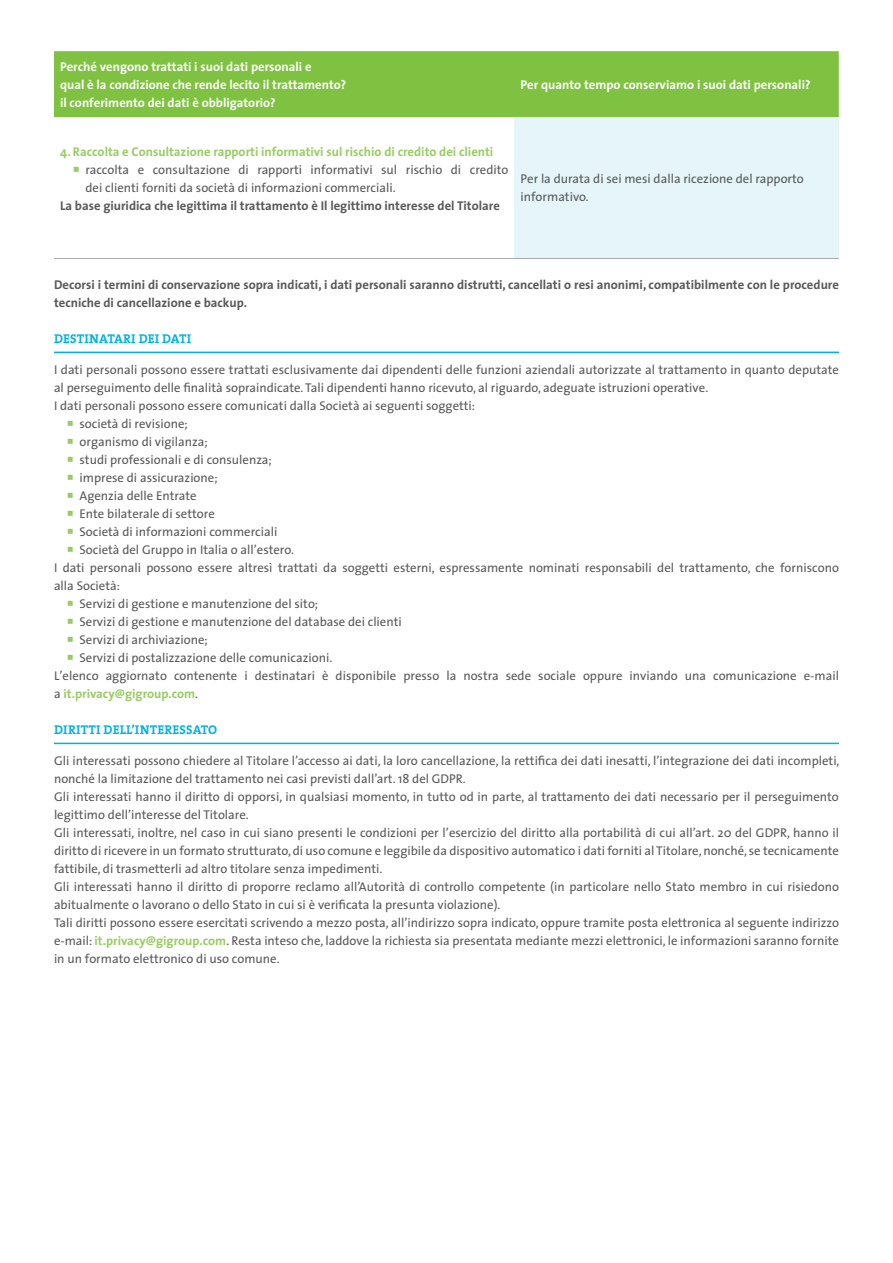
<style>
.page{position:relative;width:893px;height:1263px;background:#fff}
.page>*{position:absolute;margin:0;border:0;box-sizing:border-box;transform-origin:0 0}
.t1{font:12.75px/18px "The Sans";color:#57585a}
.t2{font:700 12.75px/18px "The Sans";color:#57585a}
.t3{font:700 12.75px/18px "The Sans";color:#fff}
.t4{font:700 12.75px "The Sans";color:#98cc63}
.t5{font:700 12.75px "The Serif";letter-spacing:.015em;color:#00b2dd}
.s1{font-weight:400;color:#57585a}
.s2{font-weight:700;color:#98cc63}
</style>
<div class="page">
<hr style="left:54px;top:352px;width:785px;height:1px;background:#00b2dd">
<hr style="left:54px;top:743px;width:785px;height:1px;background:#00b2dd">
<div style="left:54px;top:51px;width:785px;height:66px;background:#7fc241"></div>
<div style="left:514px;top:117px;width:325px;height:141px;background:#e5f5fa"></div>
<hr style="left:54px;top:258px;width:460px;height:1px;background:#a8a9ad">
<hr style="left:514px;top:258px;width:325px;height:1px;background:#a8a9ad">
<p class="t3" style="left:60px;top:57px;width:288px">Perché vengono trattati i suoi dati personali e<br>qual è la condizione che rende lecito il trattamento? il conferimento dei dati è obbligatorio?</p>
<p class="t3" style="left:520px;top:75px;width:292px">Per quanto tempo conserviamo i suoi dati personali?</p>
<p class="t4" style="left:60px;top:141px;width:435px">4. Raccolta e Consultazione rapporti informativi sul rischio di credito dei clienti</p>
<p class="t1" style="left:86px;top:161px;width:424px">raccolta e consultazione di rapporti informativi sul rischio di credito</p>
<p class="t1" style="left:86px;top:179px;width:312px">dei clienti forniti da società di informazioni commerciali.</p>
<p class="t2" style="left:60px;top:197px;width:441px">La base giuridica che legittima il trattamento è Il legittimo interesse del Titolare</p>
<p class="t1" style="left:520px;top:170px;width:285px">Per la durata di sei mesi dalla ricezione del rapporto informativo.</p>
<p class="t2" style="left:54px;top:275px;width:786px">Decorsi i termini di conservazione sopra indicati, i dati personali saranno distrutti, cancellati o resi anonimi, compatibilmente con le procedure tecniche di cancellazione e backup.</p>
<p class="t5" style="left:54px;top:328px;width:139px">DESTINATARI DEI DATI</p>
<p class="t1" style="left:54px;top:360px;width:786px">I dati personali possono essere trattati esclusivamente dai dipendenti delle funzioni aziendali autorizzate al trattamento in quanto deputate</p>
<p class="t1" style="left:54px;top:378px;width:656px">al perseguimento delle finalità sopraindicate. Tali dipendenti hanno ricevuto, al riguardo, adeguate istruzioni operative.</p>
<p class="t1" style="left:54px;top:396px;width:423px">I dati personali possono essere comunicati dalla Società ai seguenti soggetti:</p>
<p class="t1" style="left:80px;top:414px;width:110px">società di revisione;</p>
<p class="t1" style="left:80px;top:432px;width:130px">organismo di vigilanza;</p>
<p class="t1" style="left:80px;top:450px;width:194px">studi professionali e di consulenza;</p>
<p class="t1" style="left:80px;top:468px;width:140px">imprese di assicurazione;</p>
<p class="t1" style="left:80px;top:486px;width:119px">Agenzia delle Entrate</p>
<p class="t1" style="left:80px;top:504px;width:137px">Ente bilaterale di settore</p>
<p class="t1" style="left:80px;top:522px;width:199px">Società di informazioni commerciali</p>
<p class="t1" style="left:80px;top:540px;width:216px">Società del Gruppo in Italia o all’estero.</p>
<p class="t1" style="left:54px;top:558px;width:786px">I dati personali possono essere altresì trattati da soggetti esterni, espressamente nominati responsabili del trattamento, che forniscono</p>
<p class="t1" style="left:54px;top:576px;width:68px">alla Società:</p>
<p class="t1" style="left:80px;top:594px;width:240px">Servizi di gestione e manutenzione del sito;</p>
<p class="t1" style="left:80px;top:612px;width:324px">Servizi di gestione e manutenzione del database dei clienti</p>
<p class="t1" style="left:80px;top:630px;width:130px">Servizi di archiviazione;</p>
<p class="t1" style="left:80px;top:648px;width:254px">Servizi di postalizzazione delle comunicazioni.</p>
<p class="t1" style="left:54px;top:666px;width:786px">L’elenco aggiornato contenente i destinatari è disponibile presso la nostra sede sociale oppure inviando una comunicazione e-mail</p>
<p class="t4" style="left:54px;top:683px;width:146px"><span class="s1">a</span> it.privacy@gigroup.com<span class="s1">.</span></p>
<p class="t5" style="left:54px;top:719px;width:165px">DIRITTI DELL’INTERESSATO</p>
<p class="t1" style="left:54px;top:751px;width:787px">Gli interessati possono chiedere al Titolare l’accesso ai dati, la loro cancellazione, la rettifica dei dati inesatti, l’integrazione dei dati incompleti, nonché la limitazione del trattamento nei casi previsti dall’art. 18 del GDPR.<br>Gli interessati hanno il diritto di opporsi, in qualsiasi momento, in tutto od in parte, al trattamento dei dati necessario per il perseguimento legittimo dell’interesse del Titolare.<br>Gli interessati, inoltre, nel caso in cui siano presenti le condizioni per l’esercizio del diritto alla portabilità di cui all’art. 20 del GDPR, hanno il diritto di ricevere in un formato strutturato, di uso comune e leggibile da dispositivo automatico i dati forniti al Titolare, nonché, se tecnicamente fattibile, di trasmetterli ad altro titolare senza impedimenti.<br>Gli interessati hanno il diritto di proporre reclamo all’Autorità di controllo competente (in particolare nello Stato membro in cui risiedono abitualmente o lavorano o dello Stato in cui si è verificata la presunta violazione).<br>Tali diritti possono essere esercitati scrivendo a mezzo posta, all’indirizzo sopra indicato, oppure tramite posta elettronica al seguente indirizzo e-mail: <span class="s2">it.privacy@gigroup.com</span>. Resta inteso che, laddove la richiesta sia presentata mediante mezzi elettronici, le informazioni saranno fornite in un formato elettronico di uso comune.</p>
</div>
